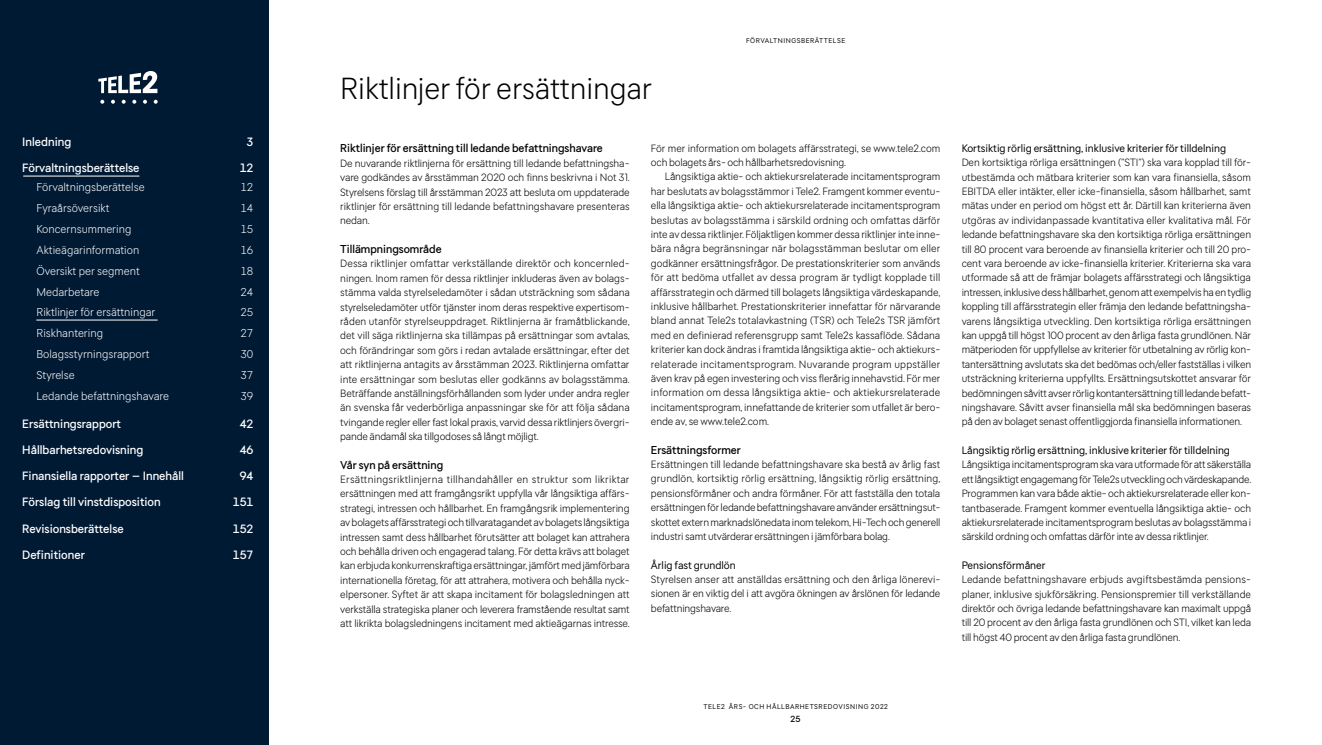
<style>
.page{position:relative;width:1322px;height:745px;background:#fff}
.page>*{position:absolute;margin:0;border:0;box-sizing:border-box;transform-origin:0 0}
.t1{font:300 30px "Tele 2 Sans";letter-spacing:-.005em;color:#000}
.t2{font:500 11.88px "Tele 2 Sans";color:#fff}
.t3{font:300 11.25px "Tele 2 Sans";color:#fff}
.t4{font:500 11.25px "Tele 2 Sans";color:#000}
.t5{font:10.62px "Tele 2 Sans";color:#000}
.t6{font:300 10.38px/14.4px "Tele 2 Sans";letter-spacing:-.015em;color:#000;text-align:justify}
.t7{font:500 8.75px "Tele 2 Sans";color:#000}
.t8{font:6.88px "Tele 2 Sans";letter-spacing:.08em;color:#000}
</style>
<div class="page">
<div style="left:0;top:0;width:269px;height:744px;background:#001a34"></div>
<svg style="left:100px;top:100px;width:4px;height:4px"></svg>
<svg style="left:154px;top:100px;width:4px;height:4px"></svg>
<svg style="left:143px;top:100px;width:4px;height:4px"></svg>
<svg style="left:132px;top:100px;width:4px;height:4px"></svg>
<svg style="left:122px;top:100px;width:4px;height:4px"></svg>
<svg style="left:111px;top:100px;width:4px;height:4px"></svg>
<svg style="left:98px;top:71px;width:59px;height:22px"></svg>
<hr style="left:36px;top:319px;width:122px;height:1px;background:#fff">
<hr style="left:23px;top:175px;width:116px;height:1px;background:#fff">
<p class="t2" style="left:22px;top:135px;width:50px">Inledning</p>
<p class="t2" style="left:246px;top:135px;width:8px">3</p>
<p class="t2" style="left:22px;top:161px;width:119px">Förvaltningsberättelse</p>
<p class="t2" style="left:240px;top:161px;width:15px">12</p>
<p class="t3" style="left:36px;top:180px;width:110px">Förvaltningsberättelse</p>
<p class="t3" style="left:240px;top:180px;width:14px">12</p>
<p class="t3" style="left:36px;top:201px;width:75px">Fyraårsöversikt</p>
<p class="t3" style="left:240px;top:201px;width:14px">14</p>
<p class="t3" style="left:36px;top:222px;width:96px">Koncernsummering</p>
<p class="t3" style="left:240px;top:222px;width:14px">15</p>
<p class="t3" style="left:36px;top:243px;width:104px">Aktieägarinformation</p>
<p class="t3" style="left:240px;top:243px;width:14px">16</p>
<p class="t3" style="left:36px;top:264px;width:105px">Översikt per segment</p>
<p class="t3" style="left:240px;top:264px;width:14px">18</p>
<p class="t3" style="left:36px;top:285px;width:64px">Medarbetare</p>
<p class="t3" style="left:240px;top:285px;width:14px">24</p>
<p class="t3" style="left:36px;top:305px;width:121px">Riktlinjer för ersättningar</p>
<p class="t3" style="left:240px;top:305px;width:14px">25</p>
<p class="t3" style="left:36px;top:326px;width:68px">Riskhantering</p>
<p class="t3" style="left:240px;top:326px;width:14px">27</p>
<p class="t3" style="left:36px;top:347px;width:115px">Bolagsstyrningsrapport</p>
<p class="t3" style="left:240px;top:347px;width:14px">30</p>
<p class="t3" style="left:36px;top:368px;width:40px">Styrelse</p>
<p class="t3" style="left:240px;top:368px;width:14px">37</p>
<p class="t3" style="left:36px;top:389px;width:134px">Ledande befattningshavare</p>
<p class="t3" style="left:240px;top:389px;width:14px">39</p>
<p class="t2" style="left:22px;top:416px;width:100px">Ersättningsrapport</p>
<p class="t2" style="left:240px;top:416px;width:15px">42</p>
<p class="t2" style="left:22px;top:442px;width:123px">Hållbarhetsredovisning</p>
<p class="t2" style="left:240px;top:442px;width:15px">46</p>
<p class="t2" style="left:22px;top:468px;width:163px">Finansiella rapporter – Innehåll</p>
<p class="t2" style="left:240px;top:468px;width:15px">94</p>
<p class="t2" style="left:22px;top:495px;width:140px">Förslag till vinstdisposition</p>
<p class="t2" style="left:233px;top:495px;width:22px">151</p>
<p class="t2" style="left:22px;top:521px;width:103px">Revisionsberättelse</p>
<p class="t2" style="left:233px;top:521px;width:22px">152</p>
<p class="t2" style="left:22px;top:547px;width:64px">Definitioner</p>
<p class="t2" style="left:233px;top:547px;width:22px">157</p>
<p class="t8" style="left:746px;top:36px;width:16px">Förvaltningsber</p>
<p class="t8" style="left:815px;top:36px;width:10px">ättelse</p>
<h1 class="t1" style="left:340px;top:71px;width:313px">Riktlinjer för ersättningar</h1>
<p class="t4" style="left:340px;top:142px;width:264px">Riktlinjer för ersättning till ledande befattningshavare</p>
<p class="t6" style="left:340px;top:156px;width:291px">De nuvarande riktlinjerna för ersättning till ledande befattningsha&shy;vare godkändes av årsstämman 2020 och finns beskrivna i Not 31.<br>Styrelsens förslag till årsstämman 2023 att besluta om uppdaterade riktlinjer för ersättning till ledande befattningshavare presenteras nedan.</p>
<p class="t4" style="left:340px;top:242px;width:103px">Tillämpningsområde</p>
<p class="t6" style="left:340px;top:256px;width:291px">Dessa riktlinjer omfattar verkställande direktör och koncernled&shy;ningen. Inom ramen för dessa riktlinjer inkluderas även av bolags&shy;stämma valda styrelseledamöter i sådan utsträckning som sådana styrelseledamöter utför tjänster inom deras respektive expertisom&shy;råden utanför styrelseuppdraget. Riktlinjerna är framåtblickande, det vill säga riktlinjerna ska tillämpas på ersättningar som avtalas, och förändringar som görs i redan avtalade ersättningar, efter det att riktlinjerna antagits av årsstämman 2023. Riktlinjerna omfattar inte ersättningar som beslutas eller godkänns av bolagsstämma.<br>Beträffande anställningsförhållanden som lyder under andra regler än svenska får vederbörliga anpassningar ske för att följa sådana tvingande regler eller fast lokal praxis, varvid dessa riktlinjers övergri&shy;pande ändamål ska tillgodoses så långt möjligt.</p>
<p class="t4" style="left:340px;top:458px;width:105px">Vår syn på ersättning</p>
<p class="t6" style="left:340px;top:472px;width:291px">Ersättningsriktlinjerna tillhandahåller en struktur som likriktar ersättningen med att framgångsrikt uppfylla vår långsiktiga affärs&shy;strategi, intressen och hållbarhet. En framgångsrik implementering av bolagets affärsstrategi och tillvaratagandet av bolagets långsiktiga intressen samt dess hållbarhet förutsätter att bolaget kan attrahera och behålla driven och engagerad talang. För detta krävs att bolaget kan erbjuda konkurrenskraftiga ersättningar, jämfört med jämförbara internationella företag, för att attrahera, motivera och behålla nyck&shy;elpersoner. Syftet är att skapa incitament för bolagsledningen att verkställa strategiska planer och leverera framstående resultat samt att likrikta bolagsledningens incitament med aktieägarnas intresse.</p>
<p class="t6" style="left:651px;top:141px;width:291px">För mer information om bolagets affärsstrategi, se www.tele2.com och bolagets års- och hållbarhetsredovisning.</p>
<p class="t6" style="left:651px;top:169px;width:291px;text-indent:14px">Långsiktiga aktie- och aktiekursrelaterade incitamentsprogram har beslutats av bolagsstämmor i Tele2. Framgent kommer eventu&shy;ella långsiktiga aktie- och aktiekursrelaterade incitamentsprogram beslutas av bolagsstämma i särskild ordning och omfattas därför inte av dessa riktlinjer. Följaktligen kommer dessa riktlinjer inte inne&shy;bära några begränsningar när bolagsstämman beslutar om eller godkänner ersättningsfrågor. De prestationskriterier som används för att bedöma utfallet av dessa program är tydligt kopplade till affärsstrategin och därmed till bolagets långsiktiga värdeskapande, inklusive hållbarhet. Prestationskriterier innefattar för närvarande bland annat Tele2s totalavkastning (TSR) och Tele2s TSR jämfört med en definierad referensgrupp samt Tele2s kassaflöde. Sådana kriterier kan dock ändras i framtida långsiktiga aktie- och aktiekurs&shy;relaterade incitamentsprogram. Nuvarande program uppställer även krav på egen investering och viss flerårig innehavstid. För mer information om dessa långsiktiga aktie- och aktiekursrelaterade incitamentsprogram, innefattande de kriterier som utfallet är bero&shy;ende av, se www.tele2.com.</p>
<p class="t4" style="left:651px;top:443px;width:91px">Ersättningsformer</p>
<p class="t6" style="left:651px;top:457px;width:291px">Ersättningen till ledande befattningshavare ska bestå av årlig fast grundlön, kortsiktig rörlig ersättning, långsiktig rörlig ersättning, pensionsförmåner och andra förmåner. För att fastställa den totala ersättningen för ledande befattningshavare använder ersättningsut&shy;skottet extern marknadslönedata inom telekom, Hi-Tech och generell industri samt utvärderar ersättningen i jämförbara bolag.</p>
<p class="t5" style="left:651px;top:558px;width:86px">Årlig fast grundlön</p>
<p class="t6" style="left:651px;top:572px;width:291px">Styrelsen anser att anställdas ersättning och den årliga lönerevi&shy;sionen är en viktig del i att avgöra ökningen av årslönen för ledande befattningshavare.</p>
<p class="t5" style="left:961px;top:142px;width:266px">Kortsiktig rörlig ersättning, inklusive kriterier för tilldelning</p>
<p class="t6" style="left:961px;top:155px;width:291px">Den kortsiktiga rörliga ersättningen (”STI”) ska vara kopplad till för&shy;utbestämda och mätbara kriterier som kan vara finansiella, såsom EBITDA eller intäkter, eller icke-finansiella, såsom hållbarhet, samt mätas under en period om högst ett år. Därtill kan kriterierna även utgöras av individanpassade kvantitativa eller kvalitativa mål. För ledande befattningshavare ska den kortsiktiga rörliga ersättningen till 80 procent vara beroende av finansiella kriterier och till 20 pro&shy;cent vara beroende av icke-finansiella kriterier. Kriterierna ska vara utformade så att de främjar bolagets affärsstrategi och långsiktiga intressen, inklusive dess hållbarhet, genom att exempelvis ha en tydlig koppling till affärsstrategin eller främja den ledande befattningsha&shy;varens långsiktiga utveckling. Den kortsiktiga rörliga ersättningen kan uppgå till högst 100 procent av den årliga fasta grundlönen. När mätperioden för uppfyllelse av kriterier för utbetalning av rörlig kon&shy;tantersättning avslutats ska det bedömas och/eller fastställas i vilken utsträckning kriterierna uppfyllts. Ersättningsutskottet ansvarar för bedömningen såvitt avser rörlig kontantersättning till ledande befatt&shy;ningshavare. Såvitt avser finansiella mål ska bedömningen baseras på den av bolaget senast offentliggjorda finansiella informationen.</p>
<p class="t5" style="left:961px;top:443px;width:270px">Långsiktig rörlig ersättning, inklusive kriterier för tilldelning</p>
<p class="t6" style="left:961px;top:457px;width:291px">Långsiktiga incitamentsprogram ska vara utformade för att säkerställa ett långsiktigt engagemang för Tele2s utveckling och värdeskapande.<br>Programmen kan vara både aktie- och aktiekursrelaterade eller kon&shy;tantbaserade. Framgent kommer eventuella långsiktiga aktie- och aktiekursrelaterade incitamentsprogram beslutas av bolagsstämma i särskild ordning och omfattas därför inte av dessa riktlinjer.</p>
<p class="t5" style="left:961px;top:558px;width:85px">Pensionsförmåner</p>
<p class="t6" style="left:961px;top:572px;width:291px">Ledande befattningshavare erbjuds avgiftsbestämda pensions&shy;planer, inklusive sjukförsäkring. Pensionspremier till verkställande direktör och övriga ledande befattningshavare kan maximalt uppgå till 20 procent av den årliga fasta grundlönen och STI, vilket kan leda till högst 40 procent av den årliga fasta grundlönen.</p>
<p class="t8" style="left:703px;top:702px;width:186px">TELE2 ÅRS- OCH HÅLLBARHETSREDOVISNING 2022</p>
<p class="t7" style="left:790px;top:713px;width:12px">25</p>
</div>
